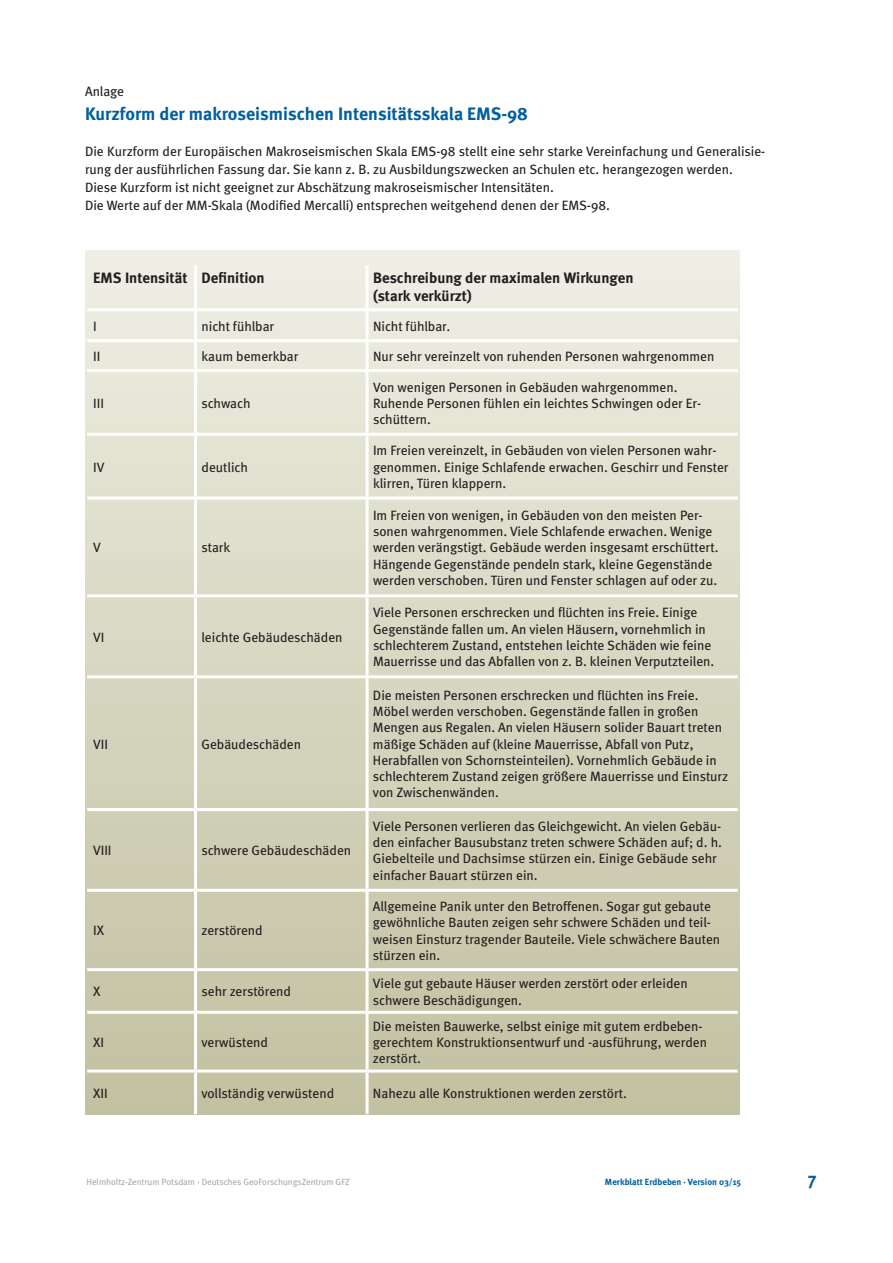
<style>
.page{position:relative;width:893px;height:1263px;background:#fff}
.page>*{position:absolute;margin:0;border:0;box-sizing:border-box;transform-origin:0 0}
.t1{font:700 18px "Meta";color:#005f9f}
.t2{font:700 15px/18px "Meta";color:#231f20}
.t3{font:13.5px/16.2px "Meta";color:#231f20}
.t4{font:9px "Meta";color:#a8a9ad}
.t5{font:700 9px "Meta";color:#005f9f}
</style>
<div class="page">
<div style="left:85px;top:251px;width:655px;height:863px;background:linear-gradient(to bottom,#eeeee4,#c1c09f)"></div>
<hr style="left:194px;top:265px;width:3px;height:43px;background:#fff">
<hr style="left:366px;top:265px;width:3px;height:43px;background:#fff">
<hr style="left:87px;top:308px;width:109px;height:3px;background:#fff">
<hr style="left:196px;top:308px;width:171px;height:3px;background:#fff">
<hr style="left:194px;top:311px;width:3px;height:28px;background:#fff">
<hr style="left:367px;top:308px;width:371px;height:3px;background:#fff">
<hr style="left:366px;top:311px;width:3px;height:28px;background:#fff">
<hr style="left:87px;top:339px;width:109px;height:3px;background:#fff">
<hr style="left:196px;top:339px;width:171px;height:3px;background:#fff">
<hr style="left:194px;top:342px;width:3px;height:27px;background:#fff">
<hr style="left:367px;top:339px;width:371px;height:3px;background:#fff">
<hr style="left:366px;top:342px;width:3px;height:27px;background:#fff">
<hr style="left:87px;top:369px;width:109px;height:3px;background:#fff">
<hr style="left:196px;top:369px;width:171px;height:3px;background:#fff">
<hr style="left:194px;top:372px;width:3px;height:61px;background:#fff">
<hr style="left:367px;top:369px;width:371px;height:3px;background:#fff">
<hr style="left:366px;top:372px;width:3px;height:61px;background:#fff">
<hr style="left:87px;top:433px;width:109px;height:3px;background:#fff">
<hr style="left:196px;top:433px;width:171px;height:3px;background:#fff">
<hr style="left:194px;top:436px;width:3px;height:60px;background:#fff">
<hr style="left:367px;top:433px;width:371px;height:3px;background:#fff">
<hr style="left:366px;top:436px;width:3px;height:60px;background:#fff">
<hr style="left:87px;top:496px;width:109px;height:3px;background:#fff">
<hr style="left:196px;top:496px;width:171px;height:3px;background:#fff">
<hr style="left:194px;top:499px;width:3px;height:95px;background:#fff">
<hr style="left:367px;top:496px;width:371px;height:3px;background:#fff">
<hr style="left:366px;top:499px;width:3px;height:95px;background:#fff">
<hr style="left:87px;top:594px;width:109px;height:3px;background:#fff">
<hr style="left:196px;top:594px;width:171px;height:3px;background:#fff">
<hr style="left:194px;top:597px;width:3px;height:78px;background:#fff">
<hr style="left:367px;top:594px;width:371px;height:3px;background:#fff">
<hr style="left:366px;top:597px;width:3px;height:78px;background:#fff">
<hr style="left:87px;top:675px;width:109px;height:3px;background:#fff">
<hr style="left:196px;top:675px;width:171px;height:3px;background:#fff">
<hr style="left:194px;top:678px;width:3px;height:130px;background:#fff">
<hr style="left:367px;top:675px;width:371px;height:3px;background:#fff">
<hr style="left:366px;top:678px;width:3px;height:130px;background:#fff">
<hr style="left:87px;top:808px;width:109px;height:3px;background:#fff">
<hr style="left:196px;top:808px;width:171px;height:3px;background:#fff">
<hr style="left:194px;top:811px;width:3px;height:78px;background:#fff">
<hr style="left:367px;top:808px;width:371px;height:3px;background:#fff">
<hr style="left:366px;top:811px;width:3px;height:78px;background:#fff">
<hr style="left:87px;top:889px;width:109px;height:3px;background:#fff">
<hr style="left:196px;top:889px;width:171px;height:3px;background:#fff">
<hr style="left:194px;top:892px;width:3px;height:76px;background:#fff">
<hr style="left:367px;top:889px;width:371px;height:3px;background:#fff">
<hr style="left:366px;top:892px;width:3px;height:76px;background:#fff">
<hr style="left:87px;top:968px;width:109px;height:3px;background:#fff">
<hr style="left:196px;top:968px;width:171px;height:3px;background:#fff">
<hr style="left:194px;top:971px;width:3px;height:40px;background:#fff">
<hr style="left:367px;top:968px;width:371px;height:3px;background:#fff">
<hr style="left:366px;top:971px;width:3px;height:40px;background:#fff">
<hr style="left:87px;top:1011px;width:109px;height:3px;background:#fff">
<hr style="left:196px;top:1011px;width:171px;height:3px;background:#fff">
<hr style="left:194px;top:1014px;width:3px;height:55px;background:#fff">
<hr style="left:367px;top:1011px;width:371px;height:3px;background:#fff">
<hr style="left:366px;top:1014px;width:3px;height:55px;background:#fff">
<hr style="left:87px;top:1069px;width:109px;height:3px;background:#fff">
<hr style="left:196px;top:1069px;width:171px;height:3px;background:#fff">
<hr style="left:194px;top:1072px;width:3px;height:42px;background:#fff">
<hr style="left:367px;top:1069px;width:371px;height:3px;background:#fff">
<hr style="left:366px;top:1072px;width:3px;height:42px;background:#fff">
<p class="t3" style="left:85px;top:83px;width:41px">Anlage</p>
<h1 class="t1" style="left:85px;top:102px;width:444px">Kurzform der makroseismischen Intensitätsskala EMS-98</h1>
<p class="t3" style="left:85px;top:142px;width:682px;line-height:18px">Die Kurzform der Europäischen Makroseismischen Skala EMS-98 stellt eine sehr starke Vereinfachung und Generalisie&shy;rung der ausführlichen Fassung dar. Sie kann z. B. zu Ausbildungszwecken an Schulen etc. herangezogen werden.<br>Diese Kurzform ist nicht geeignet zur Abschätzung makroseismischer Intensitäten.<br>Die Werte auf der MM-Skala (Modified Mercalli) entsprechen weitgehend denen der EMS-98.</p>
<p class="t2" style="left:93px;top:269px;width:173px">EMS Intensität Definition</p>
<p class="t2" style="left:373px;top:269px;width:262px">Beschreibung der maximalen Wirkungen (stark verkürzt)</p>
<p class="t3" style="left:93px;top:317px;width:5px">I</p>
<p class="t3" style="left:202px;top:317px;width:74px">nicht fühlbar</p>
<p class="t3" style="left:373px;top:317px;width:79px">Nicht fühlbar.</p>
<p class="t3" style="left:93px;top:348px;width:9px">II</p>
<p class="t3" style="left:202px;top:348px;width:98px">kaum bemerkbar</p>
<p class="t3" style="left:373px;top:348px;width:343px">Nur sehr vereinzelt von ruhenden Personen wahrgenommen</p>
<p class="t3" style="left:93px;top:395px;width:12px">III</p>
<p class="t3" style="left:202px;top:395px;width:51px">schwach</p>
<p class="t3" style="left:373px;top:378px;width:330px">Von wenigen Personen in Gebäuden wahrgenommen.<br>Ruhende Personen fühlen ein leichtes Schwingen oder Er&shy;schüttern.</p>
<p class="t3" style="left:93px;top:458px;width:13px">IV</p>
<p class="t3" style="left:202px;top:458px;width:48px">deutlich</p>
<p class="t3" style="left:93px;top:539px;width:9px">V</p>
<p class="t3" style="left:201px;top:539px;width:30px">stark</p>
<p class="t3" style="left:93px;top:629px;width:13px">VI</p>
<p class="t3" style="left:201px;top:629px;width:143px">leichte Gebäudeschäden</p>
<p class="t3" style="left:93px;top:735px;width:16px">VII</p>
<p class="t3" style="left:201px;top:735px;width:101px">Gebäudeschäden</p>
<p class="t3" style="left:93px;top:842px;width:20px">VIII</p>
<p class="t3" style="left:201px;top:842px;width:151px">schwere Gebäudeschäden</p>
<p class="t3" style="left:93px;top:922px;width:13px">IX</p>
<p class="t3" style="left:201px;top:922px;width:63px">zerstörend</p>
<p class="t3" style="left:373px;top:442px;width:357px">Im Freien vereinzelt, in Gebäuden von vielen Personen wahr&shy;genommen. Einige Schlafende erwachen. Geschirr und Fenster klirren, Türen klappern.</p>
<p class="t3" style="left:373px;top:507px;width:347px">Im Freien von wenigen, in Gebäuden von den meisten Per&shy;sonen wahrgenommen. Viele Schlafende erwachen. Wenige werden verängstigt. Gebäude werden insgesamt erschüttert.<br>Hängende Gegenstände pendeln stark, kleine Gegenstände werden verschoben. Türen und Fenster schlagen auf oder zu.</p>
<p class="t3" style="left:373px;top:604px;width:343px">Viele Personen erschrecken und flüchten ins Freie. Einige Gegenstände fallen um. An vielen Häusern, vornehmlich in schlechterem Zustand, entstehen leichte Schäden wie feine Mauerrisse und das Abfallen von z. B. kleinen Verputzteilen.</p>
<p class="t3" style="left:373px;top:687px;width:357px">Die meisten Personen erschrecken und flüchten ins Freie.<br>Möbel werden verschoben. Gegenstände fallen in großen Mengen aus Regalen. An vielen Häusern solider Bauart treten mäßige Schäden auf (kleine Mauerrisse, Abfall von Putz, Herabfallen von Schornsteinteilen). Vornehmlich Gebäude in schlechterem Zustand zeigen größere Mauerrisse und Einsturz von Zwischenwänden.</p>
<p class="t3" style="left:373px;top:818px;width:350px">Viele Personen verlieren das Gleichgewicht. An vielen Gebäu&shy;den einfacher Bausubstanz treten schwere Schäden auf; d. h.<br>Giebelteile und Dachsimse stürzen ein. Einige Gebäude sehr einfacher Bauart stürzen ein.</p>
<p class="t3" style="left:373px;top:898px;width:349px">Allgemeine Panik unter den Betroffenen. Sogar gut gebaute gewöhnliche Bauten zeigen sehr schwere Schäden und teil&shy;weisen Einsturz tragender Bauteile. Viele schwächere Bauten stürzen ein.</p>
<p class="t3" style="left:93px;top:983px;width:9px">X</p>
<p class="t3" style="left:201px;top:983px;width:91px">sehr zerstörend</p>
<p class="t3" style="left:373px;top:975px;width:316px">Viele gut gebaute Häuser werden zerstört oder erleiden schwere Beschädigungen.</p>
<p class="t3" style="left:93px;top:1034px;width:13px">XI</p>
<p class="t3" style="left:201px;top:1034px;width:68px">verwüstend</p>
<p class="t3" style="left:373px;top:1018px;width:336px">Die meisten Bauwerke, selbst einige mit gutem erdbeben&shy;gerechtem Konstruktionsentwurf und -ausführung, werden zerstört.</p>
<p class="t3" style="left:93px;top:1085px;width:16px">XII</p>
<p class="t3" style="left:201px;top:1085px;width:134px">vollständig verwüstend</p>
<p class="t3" style="left:373px;top:1085px;width:256px">Nahezu alle Konstruktionen werden zerstört.</p>
<p class="t4" style="left:86px;top:1176px;width:265px">Helmholtz-Zentrum Potsdam · Deutsches GeoForschungsZentrum GFZ</p>
<p class="t5" style="left:605px;top:1176px;width:138px">Merkblatt Erdbeben · Version 03/15</p>
<h1 class="t1" style="left:808px;top:1168px;width:10px">7</h1>
</div>
